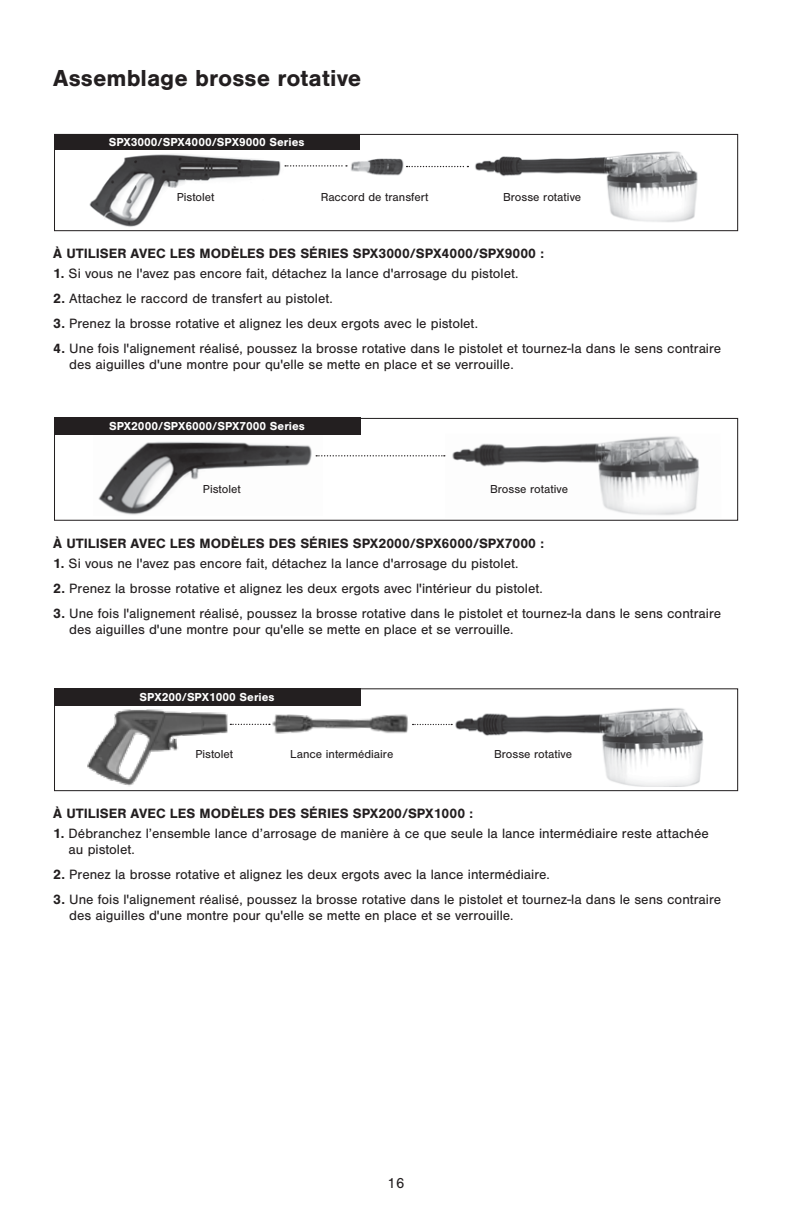
<style>
.page{position:relative;width:792px;height:1224px;background:#fff}
.page>*{position:absolute;margin:0;border:0;box-sizing:border-box;transform-origin:0 0}
.t1{font:700 24px "Nimbus San";color:#231f20}
.t2{font:15px "Nimbus San";color:#231f20}
.t3{font:14px/16px "Nimbus San";color:#231f20}
.t4{font:700 14px "Nimbus San";color:#231f20}
.t5{font:12px "Nimbus San";color:#231f20}
.t6{font:700 12px "Nimbus San";color:#fff}
.s1{font-weight:700}
</style>
<div class="page">
<img style="left:475px;top:151px;width:223px;height:71px">
<img style="left:86px;top:149px;width:198px;height:78px">
<img style="left:346px;top:136px;width:62px;height:40px">
<div style="left:54px;top:134px;width:684px;height:97px;border:1px solid #231f20"></div>
<div style="left:54px;top:134px;width:305px;height:15px;background:#231f20"></div>
<svg style="left:285px;top:165px;width:62px;height:2px"></svg>
<svg style="left:407px;top:166px;width:61px;height:1px"></svg>
<img style="left:445px;top:436px;width:254px;height:79px">
<img style="left:98px;top:441px;width:224px;height:74px">
<div style="left:54px;top:418px;width:684px;height:103px;border:1px solid #231f20"></div>
<svg style="left:316px;top:455px;width:129px;height:1px"></svg>
<div style="left:54px;top:418px;width:306px;height:17px;background:#231f20"></div>
<img style="left:446px;top:708px;width:258px;height:79px">
<div style="left:54px;top:688px;width:684px;height:103px;border:1px solid #231f20"></div>
<div style="left:54px;top:688px;width:306px;height:17px;background:#231f20"></div>
<svg style="left:230px;top:724px;width:40px;height:1px"></svg>
<img style="left:270px;top:705px;width:138px;height:29px">
<svg style="left:413px;top:724px;width:39px;height:1px"></svg>
<img style="left:86px;top:705px;width:144px;height:81px">
<h1 class="t1" style="left:53px;top:65px;width:310px">Assemblage brosse rotative</h1>
<p class="t6" style="left:109px;top:135px;width:197px">SPX3000/SPX4000/SPX9000 Series</p>
<p class="t5" style="left:177px;top:191px;width:39px">Pistolet</p>
<p class="t5" style="left:321px;top:191px;width:109px">Raccord de transfert</p>
<p class="t5" style="left:503px;top:191px;width:80px">Brosse rotative</p>
<p class="t4" style="left:53px;top:245px;width:492px">À UTILISER AVEC LES MODÈLES DES SÉRIES SPX3000/SPX4000/SPX9000 :</p>
<p class="t3" style="left:53px;top:266px;width:467px"><span class="s1">1.</span> Si vous ne l'avez pas encore fait, détachez la lance d'arrosage du pistolet.</p>
<p class="t3" style="left:53px;top:291px;width:281px"><span class="s1">2.</span> Attachez le raccord de transfert au pistolet.</p>
<p class="t3" style="left:53px;top:316px;width:426px"><span class="s1">3.</span> Prenez la brosse rotative et alignez les deux ergots avec le pistolet.</p>
<p class="t3" style="left:69px;top:341px;width:654px;text-indent:-16px"><span class="s1">4.</span> Une fois l'alignement réalisé, poussez la brosse rotative dans le pistolet et tournez-la dans le sens contraire des aiguilles d'une montre pour qu'elle se mette en place et se verrouille.</p>
<p class="t6" style="left:109px;top:420px;width:197px">SPX2000/SPX6000/SPX7000 Series</p>
<p class="t5" style="left:203px;top:482px;width:39px">Pistolet</p>
<p class="t5" style="left:490px;top:482px;width:80px">Brosse rotative</p>
<p class="t4" style="left:53px;top:535px;width:492px">À UTILISER AVEC LES MODÈLES DES SÉRIES SPX2000/SPX6000/SPX7000 :</p>
<p class="t3" style="left:53px;top:555px;width:467px"><span class="s1">1.</span> Si vous ne l'avez pas encore fait, détachez la lance d'arrosage du pistolet.</p>
<p class="t3" style="left:53px;top:580px;width:491px"><span class="s1">2.</span> Prenez la brosse rotative et alignez les deux ergots avec l'intérieur du pistolet.</p>
<p class="t3" style="left:69px;top:605px;width:654px;text-indent:-16px"><span class="s1">3.</span> Une fois l'alignement réalisé, poussez la brosse rotative dans le pistolet et tournez-la dans le sens contraire des aiguilles d'une montre pour qu'elle se mette en place et se verrouille.</p>
<p class="t6" style="left:140px;top:690px;width:136px">SPX200/SPX1000 Series</p>
<p class="t5" style="left:195px;top:748px;width:39px">Pistolet</p>
<p class="t5" style="left:290px;top:748px;width:105px">Lance intermédiaire</p>
<p class="t5" style="left:494px;top:748px;width:80px">Brosse rotative</p>
<p class="t4" style="left:53px;top:805px;width:421px">À UTILISER AVEC LES MODÈLES DES SÉRIES SPX200/SPX1000 :</p>
<p class="t3" style="left:69px;top:826px;width:642px;text-indent:-15px"><span class="s1">1.</span> Débranchez l’ensemble lance d’arrosage de manière à ce que seule la lance intermédiaire reste attachée au pistolet.</p>
<p class="t3" style="left:53px;top:867px;width:498px"><span class="s1">2.</span> Prenez la brosse rotative et alignez les deux ergots avec la lance intermédiaire.</p>
<p class="t3" style="left:69px;top:892px;width:654px;text-indent:-16px"><span class="s1">3.</span> Une fois l'alignement réalisé, poussez la brosse rotative dans le pistolet et tournez-la dans le sens contraire des aiguilles d'une montre pour qu'elle se mette en place et se verrouille.</p>
<p class="t2" style="left:388px;top:1175px;width:18px">16</p>
</div>
